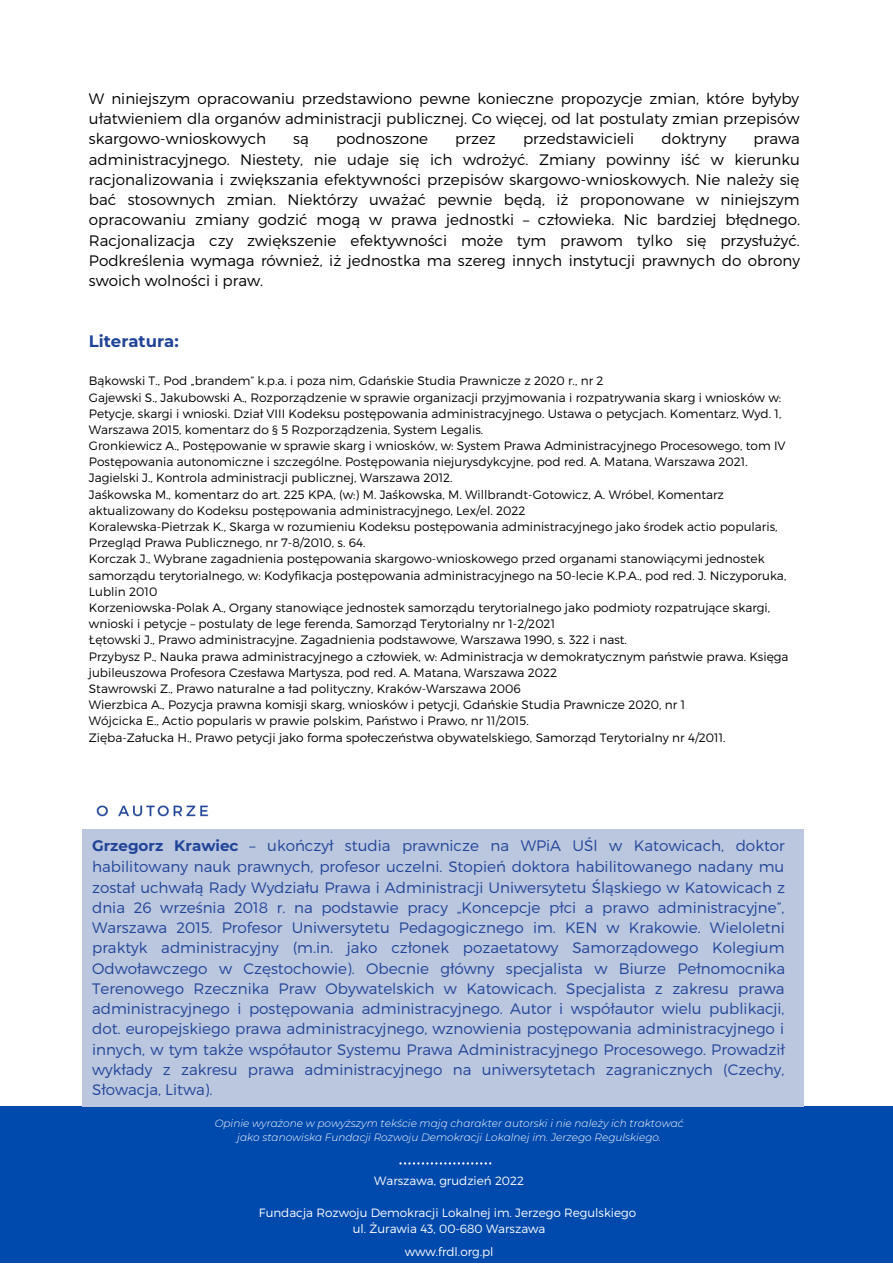
<style>
.page{position:relative;width:893px;height:1264px;background:#fff}
.page>*{position:absolute;margin:0;border:0;box-sizing:border-box;transform-origin:0 0}
.t1{font:700 16.5px "Montserrat";color:#204498}
.t2{font:300 15.15px/20.4px "Montserrat";color:#204498;text-align:justify}
.t3{font:300 15.15px/20.2px "Montserrat";color:#000;text-align:justify}
.t4{font:300 12.15px/16.2px "Montserrat";color:#000}
.t5{font:300 12px/16.2px "Montserrat";color:#fff;text-align:center}
.t6{font:italic 300 10.5px/14.1px "Montserrat";color:#fff;text-align:center}
.s1{font-weight:700}
</style>
<div class="page">
<img style="left:96px;top:805px;width:113px;height:12px">
<div style="left:0;top:1106px;width:892px;height:156px;background:#004aad"></div>
<div style="left:82px;top:829px;width:721px;height:277px;background:#bbc7df"></div>
<svg style="left:399px;top:1162px;width:92px;height:2px"></svg>
<p class="t3" style="left:89px;top:88px;width:712px">W niniejszym opracowaniu przedstawiono pewne konieczne propozycje zmian, które byłyby ułatwieniem dla organów administracji publicznej. Co więcej, od lat postulaty zmian przepisów skargowo-wnioskowych</p>
<p class="t3" style="left:293px;top:128px;width:17px">są</p>
<p class="t3" style="left:336px;top:128px;width:94px">podnoszone</p>
<p class="t3" style="left:455px;top:128px;width:42px">przez</p>
<p class="t3" style="left:523px;top:128px;width:113px">przedstawicieli</p>
<p class="t3" style="left:661px;top:128px;width:66px">doktryny</p>
<p class="t3" style="left:89px;top:128px;width:712px;text-indent:664px">prawa administracyjnego. Niestety, nie udaje się ich wdrożyć. Zmiany powinny iść w kierunku racjonalizowania i zwiększania efektywności przepisów skargowo-wnioskowych. Nie należy się bać stosownych zmian. Niektórzy uważać pewnie będą, iż proponowane w niniejszym opracowaniu zmiany godzić mogą w prawa jednostki – człowieka. Nic bardziej błędnego.<br>Racjonalizacja czy zwiększenie efektywności może tym prawom tylko się przysłużyć.<br>Podkreślenia wymaga również, iż jednostka ma szereg innych instytucji prawnych do obrony swoich wolności i praw.</p>
<h1 class="t1" style="left:89px;top:331px;width:91px">Literatura:</h1>
<p class="t4" style="left:89px;top:372px;width:701px">Bąkowski T., Pod „brandem” k.p.a. i poza nim, Gdańskie Studia Prawnicze z 2020 r., nr 2<br>Gajewski S., Jakubowski A., Rozporządzenie w sprawie organizacji przyjmowania i rozpatrywania skarg i wniosków w:<br>Petycje, skargi i wnioski. Dział VIII Kodeksu postępowania administracyjnego. Ustawa o petycjach. Komentarz, Wyd. 1, Warszawa 2015, komentarz do § 5 Rozporządzenia, System Legalis.<br>Gronkiewicz A., Postępowanie w sprawie skarg i wniosków, w: System Prawa Administracyjnego Procesowego, tom IV Postępowania autonomiczne i szczególne. Postępowania niejurysdykcyjne, pod red. A. Matana, Warszawa 2021.<br>Jagielski J., Kontrola administracji publicznej, Warszawa 2012.<br>Jaśkowska M., komentarz do art. 225 KPA, (w:) M. Jaśkowska, M. Willbrandt-Gotowicz, A. Wróbel, Komentarz aktualizowany do Kodeksu postępowania administracyjnego, Lex/el. 2022<br>Koralewska-Pietrzak K., Skarga w rozumieniu Kodeksu postępowania administracyjnego jako środek actio popularis, Przegląd Prawa Publicznego, nr 7-8/2010, s. 64.<br>Korczak J., Wybrane zagadnienia postępowania skargowo-wnioskowego przed organami stanowiącymi jednostek samorządu terytorialnego, w: Kodyfikacja postępowania administracyjnego na 50-lecie K.P.A., pod red. J. Niczyporuka, Lublin 2010<br>Korzeniowska-Polak A., Organy stanowiące jednostek samorządu terytorialnego jako podmioty rozpatrujące skargi, wnioski i petycje – postulaty de lege ferenda, Samorząd Terytorialny nr 1-2/2021<br>Łętowski J., Prawo administracyjne. Zagadnienia podstawowe, Warszawa 1990, s. 322 i nast.<br>Przybysz P., Nauka prawa administracyjnego a człowiek, w: Administracja w demokratycznym państwie prawa. Księga jubileuszowa Profesora Czesława Martysza, pod red. A. Matana, Warszawa 2022<br>Stawrowski Z., Prawo naturalne a ład polityczny, Kraków-Warszawa 2006<br>Wierzbica A., Pozycja prawna komisji skarg, wniosków i petycji, Gdańskie Studia Prawnicze 2020, nr 1<br>Wójcicka E., Actio popularis w prawie polskim, Państwo i Prawo, nr 11/2015.<br>Zięba-Załucka H., Prawo petycji jako forma społeczeństwa obywatelskiego, Samorząd Terytorialny nr 4/2011.</p>
<p class="t2" style="left:92px;top:834px;width:694px"><span class="s1">Grzegorz Krawiec</span> – ukończył studia prawnicze na WPiA UŚl w Katowicach, doktor habilitowany nauk prawnych, profesor uczelni. Stopień doktora habilitowanego nadany mu został uchwałą Rady Wydziału Prawa i Administracji Uniwersytetu Śląskiego w Katowicach z dnia 26 września 2018 r. na podstawie pracy „Koncepcje płci a prawo administracyjne”, Warszawa 2015. Profesor Uniwersytetu Pedagogicznego im. KEN w Krakowie. Wieloletni praktyk administracyjny (m.in. jako członek pozaetatowy Samorządowego Kolegium Odwoławczego w Częstochowie). Obecnie główny specjalista w Biurze Pełnomocnika Terenowego Rzecznika Praw Obywatelskich w Katowicach. Specjalista z zakresu prawa administracyjnego i postępowania administracyjnego. Autor i współautor wielu publikacji, dot. europejskiego prawa administracyjnego, wznowienia postępowania administracyjnego i innych, w tym także współautor Systemu Prawa Administracyjnego Procesowego. Prowadził wykłady z zakresu prawa administracyjnego na uniwersytetach zagranicznych (Czechy, Słowacja, Litwa).</p>
<p class="t6" style="left:215px;top:1115px;width:470px">Opinie wyrażone w powyższym tekście mają charakter autorski i nie należy ich traktować jako stanowiska Fundacji Rozwoju Demokracji Lokalnej im. Jerzego Regulskiego.</p>
<p class="t5" style="left:374px;top:1171px;width:151px">Warszawa, grudzień 2022</p>
<p class="t5" style="left:259px;top:1203px;width:378px">Fundacja Rozwoju Demokracji Lokalnej im. Jerzego Regulskiego ul. Żurawia 43, 00-680 Warszawa</p>
<p class="t5" style="left:404px;top:1242px;width:90px">www.frdl.org.pl</p>
</div>
